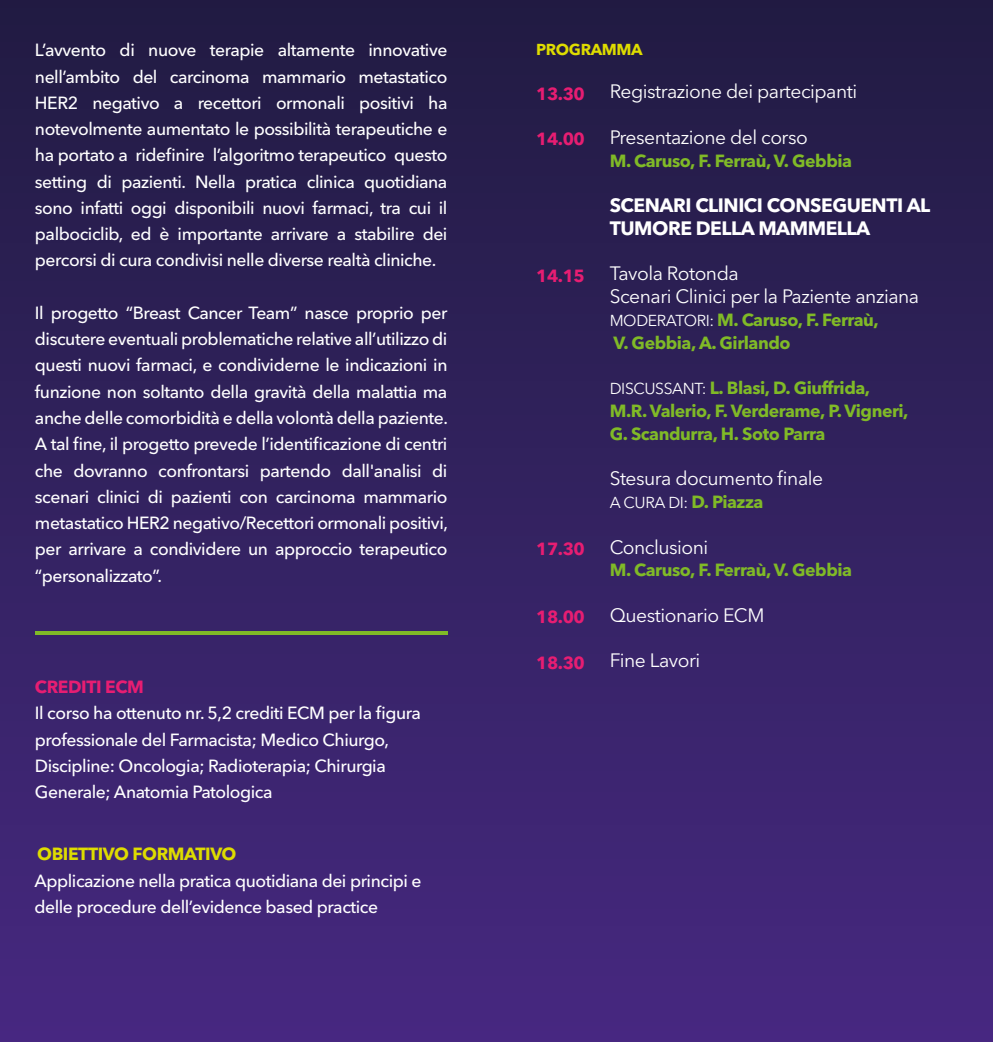
<style>
.page{position:relative;width:993px;height:1042px;background:#fff}
.page>*{position:absolute;margin:0;border:0;box-sizing:border-box;transform-origin:0 0}
.t1{font:19.25px/22.8px "Avenir Next LT Pro";letter-spacing:-.025em;color:#fff}
.t2{font:700 19.25px/22.8px "Avenir Next LT Pro";letter-spacing:-.025em;color:#fff}
.t3{font:500 17.5px/26.2px "Avenir Next LT Pro";letter-spacing:-.025em;color:#fff}
.t4{font:700 17.5px/22.8px "Avenir Next LT Pro";letter-spacing:-.025em;color:#80ba27}
.t5{font:700 17.5px "Avenir Next LT Pro";letter-spacing:-.025em;color:#e71d72}
.t6{font:700 17.5px "Avenir Next LT Pro";letter-spacing:-.025em;color:#dedc00}
.t7{font:15.75px "Avenir Next LT Pro";letter-spacing:-.025em;color:#fff}
.t8{font:700 15.75px "Avenir Next LT Pro";letter-spacing:-.025em;color:#dedc00}
.s1{font-weight:400;font-size:15.75px;color:#fff}
.s2{font-weight:700;font-size:17.5px;color:#80ba27}
</style>
<div class="page">
<div style="left:0;top:0;width:992px;height:1042px;background:linear-gradient(to bottom,#211c42,#472880)"></div>
<hr style="left:35px;top:631px;width:412px;height:3px;background:#80ba27">
<p class="t3" style="left:35px;top:37px;width:414px;text-align:justify">L’avvento di nuove terapie altamente innovative nell’ambito del carcinoma mammario metastatico HER2 negativo a recettori ormonali positivi ha notevolmente aumentato le possibilità terapeutiche e ha portato a ridefinire l’algoritmo terapeutico questo setting di pazienti. Nella pratica clinica quotidiana sono infatti oggi disponibili nuovi farmaci, tra cui il palbociclib, ed è importante arrivare a stabilire dei percorsi di cura condivisi nelle diverse realtà cliniche.</p>
<p class="t3" style="left:35px;top:300px;width:414px;text-align:justify">Il progetto “Breast Cancer Team” nasce proprio per discutere eventuali problematiche relative all’utilizzo di questi nuovi farmaci, e condividerne le indicazioni in funzione non soltanto della gravità della malattia ma anche delle comorbidità e della volontà della paziente.<br>A tal fine, il progetto prevede l’identificazione di centri che dovranno confrontarsi partendo dall'analisi di scenari clinici di pazienti con carcinoma mammario metastatico HER2 negativo/Recettori ormonali positivi, per arrivare a condividere un approccio terapeutico “personalizzato”.</p>
<p class="t5" style="left:35px;top:676px;width:110px">CREDITI ECM</p>
<p class="t3" style="left:35px;top:700px;width:387px">Il corso ha ottenuto nr. 5,2 crediti ECM per la figura professionale del Farmacista; Medico Chiurgo, Discipline: Oncologia; Radioterapia; Chirurgia Generale; Anatomia Patologica</p>
<p class="t6" style="left:37px;top:843px;width:201px">OBIETTIVO FORMATIVO</p>
<p class="t3" style="left:34px;top:867px;width:388px">Applicazione nella pratica quotidiana dei principi e delle procedure dell’evidence based practice</p>
<p class="t8" style="left:536px;top:40px;width:108px">PROGRAMMA</p>
<p class="t5" style="left:536px;top:83px;width:50px">13.30</p>
<p class="t5" style="left:536px;top:129px;width:50px">14.00</p>
<p class="t1" style="left:609px;top:80px;width:249px">Registrazione dei partecipanti</p>
<p class="t1" style="left:609px;top:126px;width:200px">Presentazione del corso</p>
<p class="t4" style="left:609px;top:149px;width:244px">M. Caruso, F. Ferraù, V. Gebbia</p>
<p class="t2" style="left:609px;top:194px;width:322px">SCENARI CLINICI CONSEGUENTI AL<br>TUMORE DELLA MAMMELLA</p>
<p class="t1" style="left:609px;top:262px;width:311px">Tavola Rotonda<br>Scenari Clinici per la Paziente anziana</p>
<p class="t4" style="left:609px;top:308px;width:270px"><span class="s1">MODERATORI:</span> M. Caruso, F. Ferraù,<br>V. Gebbia, A. Girlando</p>
<p class="t4" style="left:609px;top:376px;width:300px"><span class="s1">DISCUSSANT:</span> L. Blasi, D. Giuffrida,<br>M.R. Valerio, F. Verderame, P. Vigneri,<br>G. Scandurra, H. Soto Parra</p>
<p class="t1" style="left:609px;top:467px;width:215px">Stesura documento finale</p>
<p class="t7" style="left:609px;top:493px;width:155px">A CURA DI: <span class="s2">D. Piazza</span></p>
<p class="t1" style="left:609px;top:535px;width:100px">Conclusioni</p>
<p class="t4" style="left:609px;top:558px;width:244px">M. Caruso, F. Ferraù, V. Gebbia</p>
<p class="t1" style="left:609px;top:603px;width:156px">Questionario ECM</p>
<p class="t1" style="left:609px;top:649px;width:92px">Fine Lavori</p>
<p class="t5" style="left:536px;top:265px;width:50px">14.15</p>
<p class="t5" style="left:536px;top:538px;width:50px">17.30</p>
<p class="t5" style="left:536px;top:606px;width:50px">18.00</p>
<p class="t5" style="left:536px;top:652px;width:50px">18.30</p>
</div>
